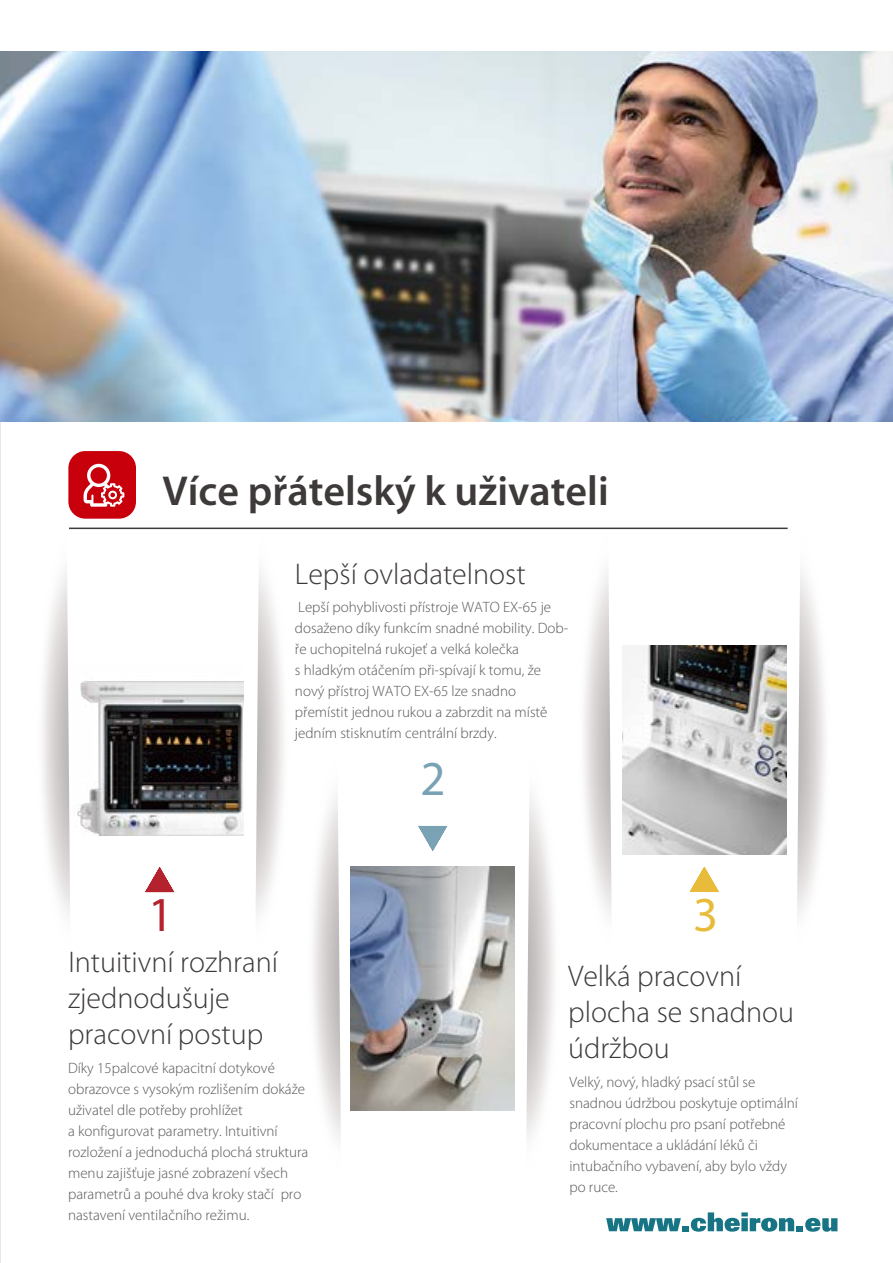
<style>
.page{position:relative;width:893px;height:1263px;background:#fff}
.page>*{position:absolute;margin:0;border:0;box-sizing:border-box;transform-origin:0 0}
.t1{font:48.9px "Myriad Pro";color:#b4222d}
.t2{font:48.9px "Myriad Pro";color:#79a3b4}
.t3{font:48.9px "Myriad Pro";color:#e8bc3a}
.t4{font:600 42px "Myriad Pro";color:#3e3a39}
.t5{font:300 30px/36px "Myriad Pro";color:#3d3a39}
.t6{font:300 15px/21px "Myriad Pro";color:#595757}
</style>
<div class="page">
<svg style="left:313px;top:796px;width:28px;height:343px"></svg>
<svg style="left:526px;top:796px;width:28px;height:343px"></svg>
<svg style="left:418px;top:826px;width:29px;height:25px"></svg>
<svg style="left:42px;top:527px;width:29px;height:388px"></svg>
<svg style="left:255px;top:527px;width:36px;height:388px"></svg>
<svg style="left:145px;top:867px;width:29px;height:25px"></svg>
<svg style="left:576px;top:527px;width:36px;height:388px"></svg>
<svg style="left:797px;top:571px;width:28px;height:344px"></svg>
<svg style="left:690px;top:867px;width:29px;height:25px"></svg>
<img style="left:351px;top:866px;width:163px;height:245px">
<img style="left:623px;top:646px;width:163px;height:208px">
<img style="left:77px;top:681px;width:167px;height:155px">
<img style="left:0;top:51px;width:893px;height:370px">
<hr style="left:69px;top:528px;width:719px;height:1px;background:#3d3a39">
<div style="left:68px;top:451px;width:68px;height:68px;background:#c7000b;border-radius:17px"></div>
<svg style="left:84px;top:464px;width:40px;height:43px"></svg>
<svg style="left:606px;top:1212px;width:231px;height:20px"></svg>
<h2 class="t4" style="left:163px;top:464px;width:448px">Více přátelský k uživateli</h2>
<h1 class="t1" style="left:148px;top:884px;width:27px">1</h1>
<h3 class="t5" style="left:295px;top:556px;width:232px">Lepší ovladatelnost</h3>
<p class="t6" style="left:295px;top:597px;width:275px">Lepší pohyblivosti přístroje WATO EX-65 je dosaženo díky funkcím snadné mobility. Dob&shy;ře uchopitelná rukojeť a velká kolečka<br>s hladkým otáčením při-spívají k tomu, že nový přístroj WATO EX-65 lze snadno přemístit jednou rukou a zabrzdit na místě jedním stisknutím centrální brzdy.</p>
<h1 class="t2" style="left:421px;top:748px;width:27px">2</h1>
<h1 class="t3" style="left:693px;top:884px;width:27px">3</h1>
<h3 class="t5" style="left:68px;top:944px;width:211px">Intuitivní rozhraní zjednodušuje pracovní postup</h3>
<p class="t6" style="left:68px;top:1057px;width:242px">Díky 15palcové kapacitní dotykové obrazovce s vysokým rozlišením dokáže uživatel dle potřeby prohlížet<br>a konfigurovat parametry. Intuitivní rozložení a jednoduchá plochá struktura menu zajišťuje jasné zobrazení všech parametrů a pouhé dva kroky stačí pro nastavení ventilačního režimu.</p>
<h3 class="t5" style="left:568px;top:957px;width:228px">Velká pracovní plocha se snadnou údržbou</h3>
<p class="t6" style="left:569px;top:1071px;width:230px">Velký, nový, hladký psací stůl se snadnou údržbou poskytuje optimální pracovní plochu pro psaní potřebné dokumentace a ukládání léků či intubačního vybavení, aby bylo vždy po ruce.</p>
</div>
